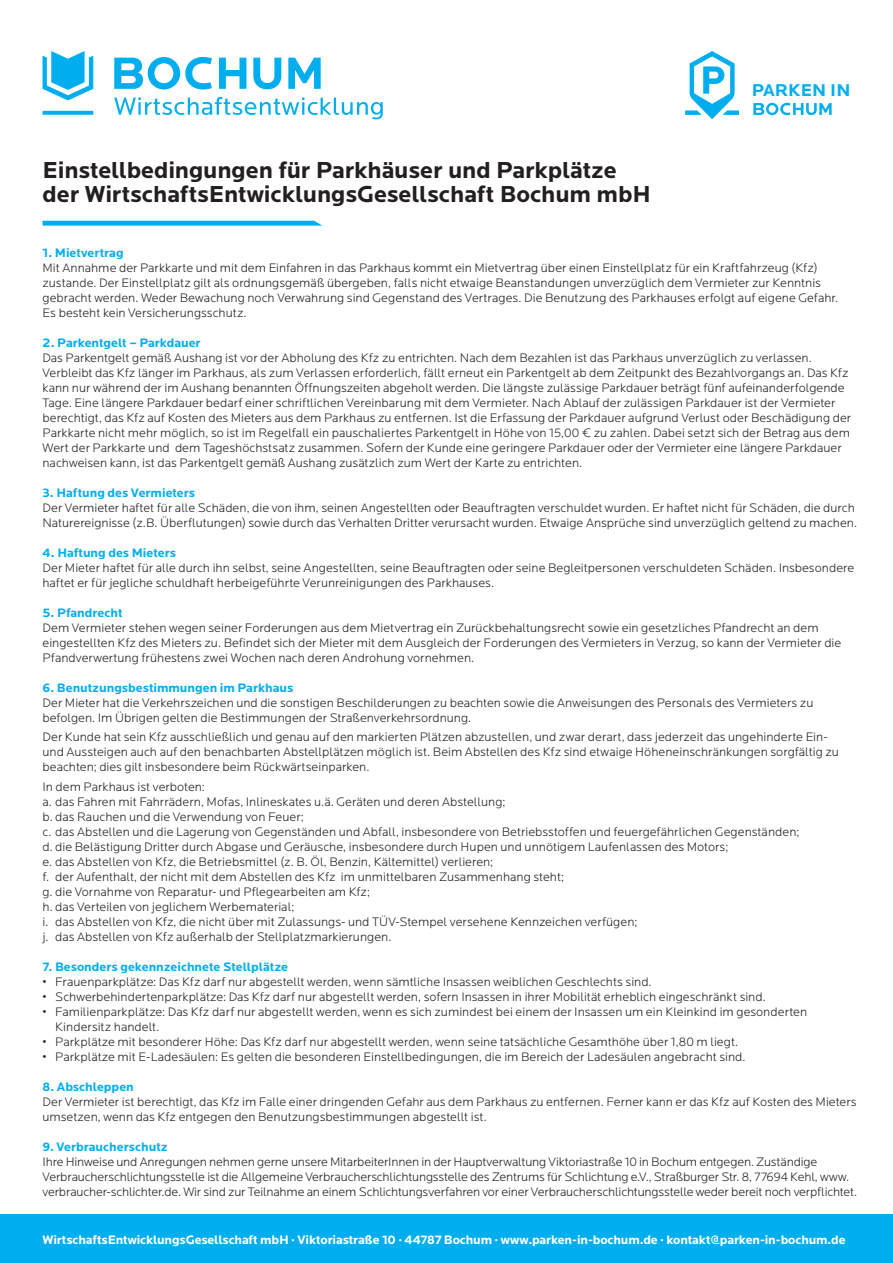
<style>
.page{position:relative;width:893px;height:1263px;background:#fff}
.page>*{position:absolute;margin:0;border:0;box-sizing:border-box;transform-origin:0 0}
.t1{font:700 24px/24px "Locator";letter-spacing:-.005em;color:#231f20}
.t2{font:700 17.7px "Locator";color:#00aeef}
.t3{font:300 12.75px/15px "Locator";color:#231f20}
.t4{font:700 12.75px "Locator";letter-spacing:-.005em;color:#00aeef}
.t5{font:700 12.75px "Locator";letter-spacing:-.01em;color:#fff}
</style>
<div class="page">
<svg style="left:43px;top:221px;width:279px;height:5px"></svg>
<svg style="left:685px;top:51px;width:54px;height:68px"></svg>
<svg style="left:753px;top:103px;width:79px;height:12px"></svg>
<div style="left:0;top:1214px;width:893px;height:49px;background:#00aeef"></div>
<svg style="left:43px;top:51px;width:340px;height:68px"></svg>
<h1 class="t1" style="left:43px;top:159px;width:610px">Einstellbedingungen für Parkhäuser und Parkplätze der WirtschaftsEntwicklungsGesellschaft Bochum mbH</h1>
<h2 class="t2" style="left:752px;top:79px;width:100px">PARKEN IN</h2>
<p class="t4" style="left:43px;top:245px;width:83px">1. Mietvertrag</p>
<p class="t3" style="left:43px;top:260px;width:797px">Mit Annahme der Parkkarte und mit dem Einfahren in das Parkhaus kommt ein Mietvertrag über einen Einstellplatz für ein Kraftfahrzeug (Kfz) zustande. Der Einstellplatz gilt als ordnungsgemäß übergeben, falls nicht etwaige Beanstandungen unverzüglich dem Vermieter zur Kenntnis gebracht werden. Weder Bewachung noch Verwahrung sind Gegenstand des Vertrages. Die Benutzung des Parkhauses erfolgt auf eigene Gefahr.<br>Es besteht kein Versicherungsschutz.</p>
<p class="t4" style="left:43px;top:335px;width:160px">2. Parkentgelt – Parkdauer</p>
<p class="t3" style="left:43px;top:350px;width:810px">Das Parkentgelt gemäß Aushang ist vor der Abholung des Kfz zu entrichten. Nach dem Bezahlen ist das Parkhaus unverzüglich zu verlassen.<br>Verbleibt das Kfz länger im Parkhaus, als zum Verlassen erforderlich, fällt erneut ein Parkentgelt ab dem Zeitpunkt des Bezahlvorgangs an. Das Kfz kann nur während der im Aushang benannten Öffnungszeiten abgeholt werden. Die längste zulässige Parkdauer beträgt fünf aufeinanderfolgende Tage. Eine längere Parkdauer bedarf einer schriftlichen Vereinbarung mit dem Vermieter. Nach Ablauf der zulässigen Parkdauer ist der Vermieter berechtigt, das Kfz auf Kosten des Mieters aus dem Parkhaus zu entfernen. Ist die Erfassung der Parkdauer aufgrund Verlust oder Beschädigung der Parkkarte nicht mehr möglich, so ist im Regelfall ein pauschaliertes Parkentgelt in Höhe von 15,00 € zu zahlen. Dabei setzt sich der Betrag aus dem Wert der Parkkarte und dem Tageshöchstsatz zusammen. Sofern der Kunde eine geringere Parkdauer oder der Vermieter eine längere Parkdauer nachweisen kann, ist das Parkentgelt gemäß Aushang zusätzlich zum Wert der Karte zu entrichten.</p>
<p class="t4" style="left:43px;top:485px;width:154px">3. Haftung des Vermieters</p>
<p class="t3" style="left:43px;top:500px;width:816px">Der Vermieter haftet für alle Schäden, die von ihm, seinen Angestellten oder Beauftragten verschuldet wurden. Er haftet nicht für Schäden, die durch<br>Naturereignisse (z.B. Überflutungen) sowie durch das Verhalten Dritter verursacht wurden. Etwaige Ansprüche sind unverzüglich geltend zu machen.</p>
<p class="t4" style="left:43px;top:545px;width:135px">4. Haftung des Mieters</p>
<p class="t3" style="left:43px;top:560px;width:813px">Der Mieter haftet für alle durch ihn selbst, seine Angestellten, seine Beauftragten oder seine Begleitpersonen verschuldeten Schäden. Insbesondere haftet er für jegliche schuldhaft herbeigeführte Verunreinigungen des Parkhauses.</p>
<p class="t4" style="left:43px;top:605px;width:82px">5. Pfandrecht</p>
<p class="t3" style="left:43px;top:620px;width:800px">Dem Vermieter stehen wegen seiner Forderungen aus dem Mietvertrag ein Zurückbehaltungsrecht sowie ein gesetzliches Pfandrecht an dem eingestellten Kfz des Mieters zu. Befindet sich der Mieter mit dem Ausgleich der Forderungen des Vermieters in Verzug, so kann der Vermieter die<br>Pfandverwertung frühestens zwei Wochen nach deren Androhung vornehmen.</p>
<p class="t4" style="left:43px;top:680px;width:252px">6. Benutzungsbestimmungen im Parkhaus</p>
<p class="t3" style="left:43px;top:695px;width:772px">Der Mieter hat die Verkehrszeichen und die sonstigen Beschilderungen zu beachten sowie die Anweisungen des Personals des Vermieters zu befolgen. Im Übrigen gelten die Bestimmungen der Straßenverkehrsordnung.</p>
<p class="t3" style="left:43px;top:729px;width:798px">Der Kunde hat sein Kfz ausschließlich und genau auf den markierten Plätzen abzustellen, und zwar derart, dass jederzeit das ungehinderte Ein&shy;und Aussteigen auch auf den benachbarten Abstellplätzen möglich ist. Beim Abstellen des Kfz sind etwaige Höheneinschränkungen sorgfältig zu beachten; dies gilt insbesondere beim Rückwärtseinparken.</p>
<p class="t3" style="left:43px;top:779px;width:758px">In dem Parkhaus ist verboten:<br>a. das Fahren mit Fahrrädern, Mofas, Inlineskates u.ä. Geräten und deren Abstellung;<br>b. das Rauchen und die Verwendung von Feuer;<br>c. das Abstellen und die Lagerung von Gegenständen und Abfall, insbesondere von Betriebsstoffen und feuergefährlichen Gegenständen; d. die Belästigung Dritter durch Abgase und Geräusche, insbesondere durch Hupen und unnötigem Laufenlassen des Motors;<br>e. das Abstellen von Kfz, die Betriebsmittel (z. B. Öl, Benzin, Kältemittel) verlieren;<br>f. der Aufenthalt, der nicht mit dem Abstellen des Kfz im unmittelbaren Zusammenhang steht;<br>g. die Vornahme von Reparatur- und Pflegearbeiten am Kfz;<br>h. das Verteilen von jeglichem Werbematerial;<br>i. das Abstellen von Kfz, die nicht über mit Zulassungs- und TÜV-Stempel versehene Kennzeichen verfügen;<br>j. das Abstellen von Kfz außerhalb der Stellplatzmarkierungen.</p>
<p class="t4" style="left:43px;top:959px;width:247px">7. Besonders gekennzeichnete Stellplätze</p>
<p class="t3" style="left:43px;top:974px;width:611px">• Frauenparkplätze: Das Kfz darf nur abgestellt werden, wenn sämtliche Insassen weiblichen Geschlechts sind.</p>
<p class="t3" style="left:43px;top:989px;width:725px">• Schwerbehindertenparkplätze: Das Kfz darf nur abgestellt werden, sofern Insassen in ihrer Mobilität erheblich eingeschränkt sind.</p>
<p class="t3" style="left:55px;top:1004px;width:753px;text-indent:-13px">• Familienparkplätze: Das Kfz darf nur abgestellt werden, wenn es sich zumindest bei einem der Insassen um ein Kleinkind im gesonderten<br>Kindersitz handelt.</p>
<p class="t3" style="left:43px;top:1034px;width:697px">• Parkplätze mit besonderer Höhe: Das Kfz darf nur abgestellt werden, wenn seine tatsächliche Gesamthöhe über 1,80 m liegt.</p>
<p class="t3" style="left:43px;top:1049px;width:704px">• Parkplätze mit E-Ladesäulen: Es gelten die besonderen Einstellbedingungen, die im Bereich der Ladesäulen angebracht sind.</p>
<p class="t4" style="left:43px;top:1079px;width:93px">8. Abschleppen</p>
<p class="t3" style="left:43px;top:1094px;width:816px">Der Vermieter ist berechtigt, das Kfz im Falle einer dringenden Gefahr aus dem Parkhaus zu entfernen. Ferner kann er das Kfz auf Kosten des Mieters umsetzen, wenn das Kfz entgegen den Benutzungsbestimmungen abgestellt ist.</p>
<p class="t4" style="left:43px;top:1139px;width:127px">9. Verbraucherschutz</p>
<p class="t3" style="left:43px;top:1154px;width:816px">Ihre Hinweise und Anregungen nehmen gerne unsere MitarbeiterInnen in der Hauptverwaltung Viktoriastraße 10 in Bochum entgegen. Zuständige<br>Verbraucherschlichtungsstelle ist die Allgemeine Verbraucherschlichtungsstelle des Zentrums für Schlichtung e.V., Straßburger Str. 8, 77694 Kehl, www. verbraucher-schlichter.de. Wir sind zur Teilnahme an einem Schlichtungsverfahren vor einer Verbraucherschlichtungsstelle weder bereit noch verpflichtet.</p>
<p class="t5" style="left:43px;top:1232px;width:805px">WirtschaftsEntwicklungsGesellschaft mbH · Viktoriastraße 10 · 44787 Bochum · www.parken-in-bochum.de · kontakt@parken-in-bochum.de</p>
</div>
